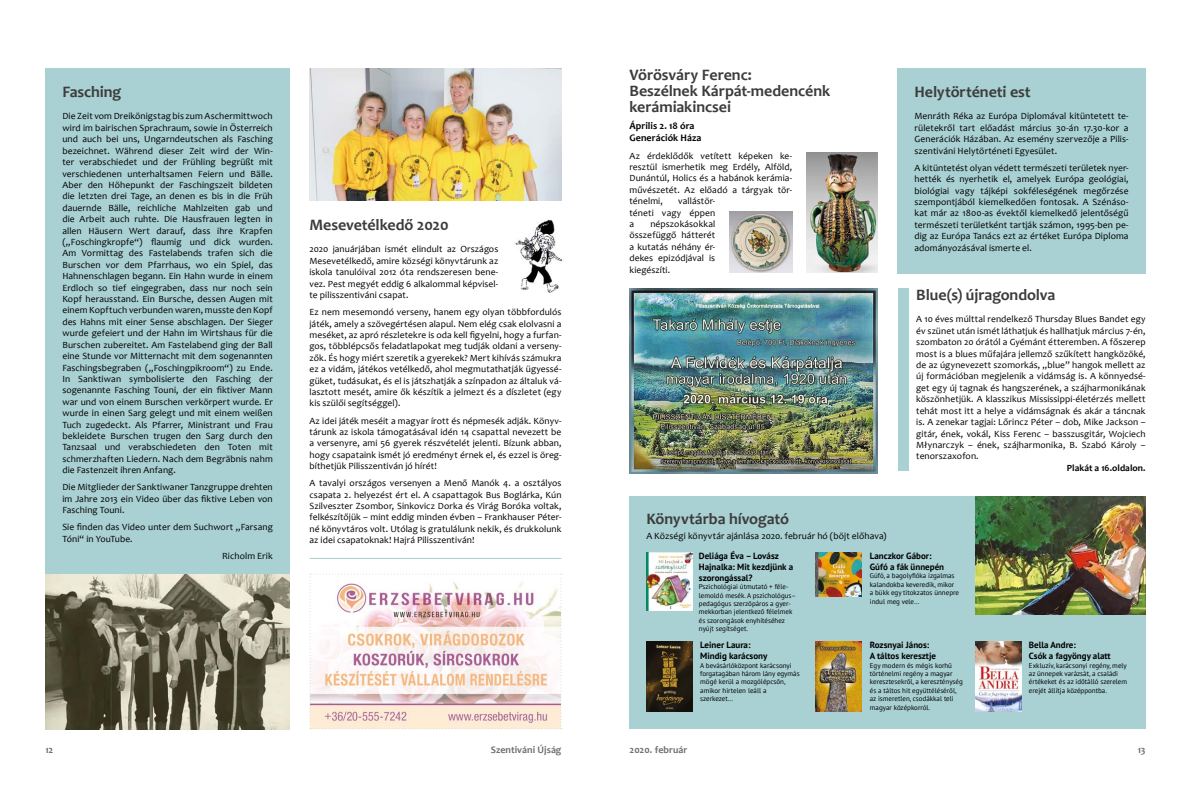
<style>
.page{position:relative;width:1191px;height:786px;background:#fff}
.page>*{position:absolute;margin:0;border:0;box-sizing:border-box;transform-origin:0 0}
.t1{font:700 16px/16px "Candara";letter-spacing:-.005em;color:#3c3c3b}
.t2{font:700 10px "Candara";color:#706f6f}
.t3{font:700 10px/12px "Candara";letter-spacing:.005em;color:#000}
.t4{font:9.5px/11.4px "Candara";letter-spacing:.01em;color:#000;text-align:justify}
.t5{font:700 9.5px "Candara";letter-spacing:.005em;color:#000}
.t6{font:700 9px/10.8px "PT Sans";color:#000}
.t7{font:7px/8.4px "PT Sans";color:#000}
</style>
<div class="page">
<div style="left:629px;top:496px;width:516px;height:233px;background:#a9d0d3"></div>
<svg style="left:309px;top:573px;width:253px;height:156px"></svg>
<div style="left:45px;top:68px;width:245px;height:661px;background:#a9d0d3"></div>
<img style="left:45px;top:574px;width:245px;height:155px">
<img style="left:515px;top:219px;width:48px;height:74px">
<img style="left:309px;top:68px;width:252px;height:132px">
<hr style="left:309px;top:558px;width:252px;height:1px;background:#a9d0d3">
<img style="left:629px;top:288px;width:248px;height:185px">
<div style="left:897px;top:68px;width:248px;height:206px;background:#a9d0d3"></div>
<img style="left:816px;top:552px;width:45px;height:44px">
<img style="left:816px;top:641px;width:45px;height:70px">
<img style="left:975px;top:641px;width:46px;height:70px">
<img style="left:646px;top:552px;width:46px;height:58px">
<img style="left:646px;top:641px;width:46px;height:70px">
<div style="left:897px;top:288px;width:11px;height:182px;background:#a9d0d3"></div>
<img style="left:975px;top:496px;width:170px;height:118px">
<img style="left:806px;top:152px;width:71px;height:120px">
<img style="left:729px;top:212px;width:63px;height:60px">
<h1 class="t1" style="left:62px;top:83px;width:61px">Fasching</h1>
<p class="t4" style="left:62px;top:110px;width:212px">Die Zeit vom Dreikönigstag bis zum Aschermittwoch wird im bairischen Sprachraum, sowie in Österreich und auch bei uns, Ungarndeutschen als Fasching bezeichnet. Während dieser Zeit wird der Win&shy;ter verabschiedet und der Frühling begrüßt mit verschiedenen unterhaltsamen Feiern und Bälle.<br>Aber den Höhepunkt der Faschingszeit bildeten die letzten drei Tage, an denen es bis in die Früh dauernde Bälle, reichliche Mahlzeiten gab und die Arbeit auch ruhte. Die Hausfrauen legten in allen Häusern Wert darauf, dass ihre Krapfen („Foschingkropfe“) flaumig und dick wurden.<br>Am Vormittag des Fastelabends trafen sich die Burschen vor dem Pfarrhaus, wo ein Spiel, das Hahnenschlagen begann. Ein Hahn wurde in einem Erdloch so tief eingegraben, dass nur noch sein Kopf herausstand. Ein Bursche, dessen Augen mit einem Kopftuch verbunden waren, musste den Kopf des Hahns mit einer Sense abschlagen. Der Sieger wurde gefeiert und der Hahn im Wirtshaus für die Burschen zubereitet. Am Fastelabend ging der Ball eine Stunde vor Mitternacht mit dem sogenannten Faschingsbegraben („Foschingpikroom“) zu Ende.<br>In Sanktiwan symbolisierte den Fasching der sogenannte Fasching Touni, der ein fiktiver Mann war und von einem Burschen verkörpert wurde. Er wurde in einen Sarg gelegt und mit einem weißen Tuch zugedeckt. Als Pfarrer, Ministrant und Frau bekleidete Burschen trugen den Sarg durch den Tanzsaal und verabschiedeten den Toten mit schmerzhaften Liedern. Nach dem Begräbnis nahm die Fastenzeit ihren Anfang.</p>
<p class="t4" style="left:62px;top:481px;width:212px">Die Mitglieder der Sanktiwaner Tanzgruppe drehten im Jahre 2013 ein Video über das fiktive Leben von Fasching Touni.</p>
<p class="t4" style="left:62px;top:521px;width:212px">Sie finden das Video unter dem Suchwort „Farsang<br>Tóni“ in YouTube.</p>
<p class="t4" style="left:222px;top:549px;width:52px">Richolm Erik</p>
<h1 class="t1" style="left:309px;top:216px;width:141px">Mesevetélkedő 2020</h1>
<p class="t4" style="left:309px;top:243px;width:190px">2020 januárjában ismét elindult az Országos Mesevetélkedő, amire községi könyvtárunk az iskola tanulóival 2012 óta rendszeresen bene&shy;vez. Pest megyét eddig 6 alkalommal képvisel&shy;te pilisszentiváni csapat.</p>
<p class="t4" style="left:309px;top:306px;width:253px">Ez nem mesemondó verseny, hanem egy olyan többfordulós játék, amely a szövegértésen alapul. Nem elég csak elolvasni a meséket, az apró részletekre is oda kell figyelni, hogy a furfan&shy;gos, többlépcsős feladatlapokat meg tudják oldani a verseny&shy;zők. És hogy miért szeretik a gyerekek? Mert kihívás számukra ez a vidám, játékos vetélkedő, ahol megmutathatják ügyessé&shy;güket, tudásukat, és el is játszhatják a színpadon az általuk vá&shy;lasztott mesét, amire ők készítik a jelmezt és a díszletet (egy kis szülői segítséggel).</p>
<p class="t4" style="left:309px;top:414px;width:253px">Az idei játék meséit a magyar írott és népmesék adják. Könyv&shy;tárunk az iskola támogatásával idén 14 csapattal nevezett be a versenyre, ami 56 gyerek részvételét jelenti. Bízunk abban, hogy csapataink ismét jó eredményt érnek el, és ezzel is öreg&shy;bíthetjük Pilisszentiván jó hírét!</p>
<p class="t4" style="left:309px;top:477px;width:253px">A tavalyi országos versenyen a Menő Manók 4. a osztályos csapata 2. helyezést ért el. A csapattagok Bus Boglárka, Kún Szilveszter Zsombor, Sinkovicz Dorka és Virág Boróka voltak, felkészítőjük – mint eddig minden évben – Frankhauser Péter&shy;né könyvtáros volt. Utólag is gratulálunk nekik, és drukkolunk az idei csapatoknak! Hajrá Pilisszentiván!</p>
<h1 class="t1" style="left:629px;top:66px;width:202px">Vörösváry Ferenc:<br>Beszélnek Kárpát-medencénk kerámiakincsei</h1>
<p class="t3" style="left:629px;top:120px;width:73px">Április 2. 18 óra<br>Generációk Háza</p>
<p class="t4" style="left:629px;top:149px;width:164px">Az érdeklődők vetített képeken ke&shy;resztül ismerhetik meg Erdély, Alföld, Dunántúl, Holics és a habánok kerámia&shy;művészetét. Az előadó a tárgyak tör&shy;ténelmi,</p>
<p class="t4" style="left:629px;top:195px;width:87px;text-indent:49px">vallástör&shy;téneti vagy éppen a</p>
<p class="t4" style="left:629px;top:218px;width:87px;text-indent:21px">népszokásokkal összefüggő hátterét a kutatás néhány ér&shy;dekes epizódjával is kiegészíti.</p>
<h1 class="t1" style="left:914px;top:83px;width:118px">Helytörténeti est</h1>
<p class="t4" style="left:914px;top:110px;width:216px">Menráth Réka az Európa Diplomával kitüntetett te&shy;rületekről tart előadást március 30-án 17.30-kor a Generációk Házában. Az esemény szervezője a Pilis&shy;szentiváni Helytörténeti Egyesület.</p>
<p class="t4" style="left:914px;top:162px;width:216px">A kitüntetést olyan védett természeti területek nyer&shy;hették és nyerhetik el, amelyek Európa geológiai, biológiai vagy tájképi sokféleségének megőrzése szempontjából kiemelkedően fontosak. A Szénáso&shy;kat már az 1800-as évektől kiemelkedő jelentőségű természeti területként tartják számon, 1995-ben pe&shy;dig az Európa Tanács ezt az értéket Európa Diploma adományozásával ismerte el.</p>
<h1 class="t1" style="left:916px;top:286px;width:141px">Blue(s) újragondolva</h1>
<p class="t4" style="left:916px;top:313px;width:231px">A 10 éves múlttal rendelkező Thursday Blues Bandet egy év szünet után ismét láthatjuk és hallhatjuk március 7-én, szombaton 20 órától a Gyémánt étteremben. A főszerep most is a blues műfajára jellemző szűkített hangközöké, de az úgynevezett szomorkás, „blue” hangok mellett az új formációban megjelenik a vidámság is. A könnyedsé&shy;get egy új tagnak és hangszerének, a szájharmonikának köszönhetjük. A klasszikus Mississippi-életérzés mellett tehát most itt a helye a vidámságnak és akár a táncnak is. A zenekar tagjai: Lőrincz Péter – dob, Mike Jackson – gitár, ének, vokál, Kiss Ferenc – basszusgitár, Wojciech Młynarczyk – ének, szájharmonika, B. Szabó Károly – tenorszaxofon.</p>
<p class="t5" style="left:1067px;top:461px;width:80px">Plakát a 16.oldalon.</p>
<h1 class="t1" style="left:646px;top:510px;width:144px">Könyvtárba hívogató</h1>
<p class="t4" style="left:646px;top:529px;width:242px">A Községi könyvtár ajánlása 2020. február hó (böjt előhava)</p>
<p class="t6" style="left:870px;top:550px;width:76px">Lanczkor Gábor:<br>Gúfó a fák ünnepén</p>
<p class="t7" style="left:870px;top:571px;width:91px">Gúfó, a bagolyfióka izgalmas kalandokba keveredik, mikor a bükk egy titokzatos ünnepre indul meg vele…</p>
<p class="t6" style="left:870px;top:639px;width:68px">Rozsnyai János:<br>A táltos keresztje</p>
<p class="t7" style="left:870px;top:660px;width:94px">Egy modern és mégis korhű történelmi regény a magyar keresztesekről, a kereszténység és a táltos hit együttéléséről, az ismeretlen, csodákkal teli magyar középkorról.</p>
<p class="t6" style="left:699px;top:550px;width:96px">Deliága Éva – Lovász<br>Hajnalka: Mit kezdjünk a szorongással?</p>
<p class="t7" style="left:699px;top:582px;width:99px">Pszichológiai útmutató + féle&shy;lemoldó mesék. A pszichológus– pedagógus szerzőpáros a gyer&shy;mekkorban jelentkező félelmek és szorongások enyhítéséhez nyújt segítséget.</p>
<p class="t6" style="left:700px;top:639px;width:69px">Leiner Laura:<br>Mindig karácsony</p>
<p class="t7" style="left:700px;top:660px;width:101px">A bevásárlóközpont karácsonyi forgatagában három lány egymás mögé kerül a mozgólépcsőn, amikor hirtelen leáll a szerkezet…</p>
<p class="t6" style="left:1029px;top:639px;width:83px">Bella Andre:<br>Csók a fagyöngy alatt</p>
<p class="t7" style="left:1029px;top:660px;width:100px">Exkluzív, karácsonyi regény, mely az ünnepek varázsát, a családi értékeket és az időtálló szerelem erejét állítja középpontba.</p>
<p class="t2" style="left:45px;top:742px;width:10px">12</p>
<p class="t2" style="left:491px;top:742px;width:72px">Szentiváni Újság</p>
<p class="t2" style="left:629px;top:742px;width:59px">2020. február</p>
<p class="t2" style="left:1137px;top:742px;width:9px">13</p>
</div>
